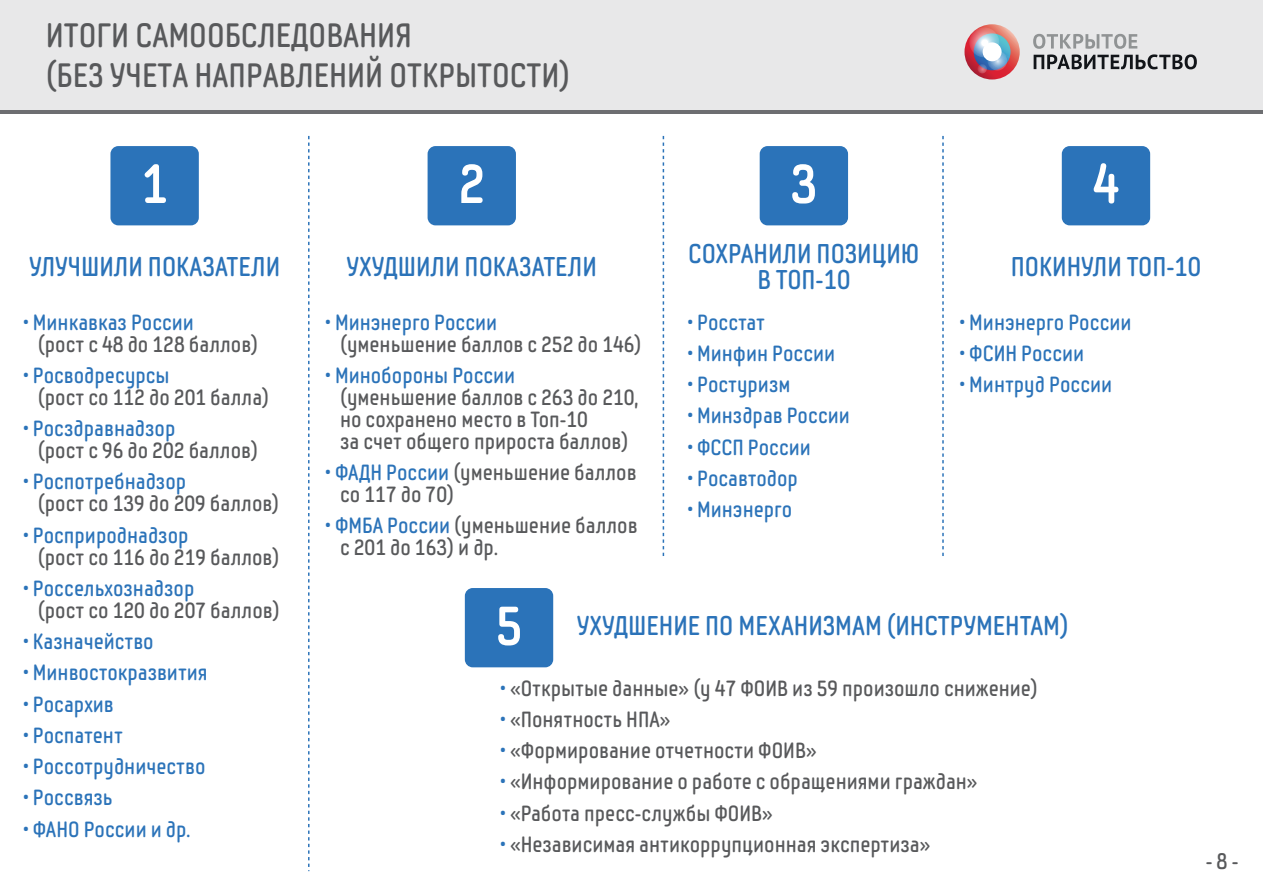
<style>
.page{position:relative;width:1263px;height:893px;background:#fff}
.page>*{position:absolute;margin:0;border:0;box-sizing:border-box;transform-origin:0 0}
.t1{font:700 53.4px "Samsung Imagination Cyr Cond";color:#fff}
.t2{font:33.75px/40.5px "Samsung Imagination Cyr Cond";color:#58595b}
.t3{font:27.15px/26.5px "Samsung Imagination Cyr Cond";color:#2b73b9;text-align:center}
.t4{font:22.5px "Samsung Imagination Cyr Cond";color:#58595b}
.t5{font:21.9px/21.9px "Samsung Imagination Cyr Cond";color:#58595b}
.t6{font:21.9px "Samsung Imagination Cyr Cond";color:#2b73b9}
.s1{color:#2b73b9}
.s2{font-weight:700;font-size:53.4px;color:#fff}
</style>
<div class="page">
<div style="left:0;top:0;width:1263px;height:114px;background:#e8e8e9"></div>
<svg style="left:964px;top:24px;width:56px;height:56px"></svg>
<svg style="left:974px;top:33px;width:36px;height:37px"></svg>
<div style="left:983px;top:42px;width:18px;height:19px;background:#fff;border-radius:50%"></div>
<svg style="left:1033px;top:34px;width:164px;height:35px"></svg>
<svg style="left:969px;top:27px;width:30px;height:30px"></svg>
<svg style="left:977px;top:64px;width:10px;height:9px"></svg>
<svg style="left:987px;top:51px;width:20px;height:20px"></svg>
<hr style="left:0;top:110px;width:1263px;height:4px;background:#6d6e71">
<div style="left:110px;top:146px;width:89px;height:79px;background:#2b73b9;border-radius:8px"></div>
<svg style="left:308px;top:136px;width:1px;height:735px"></svg>
<div style="left:428px;top:146px;width:88px;height:79px;background:#2b73b9;border-radius:8px"></div>
<svg style="left:663px;top:136px;width:1px;height:420px"></svg>
<div style="left:760px;top:146px;width:88px;height:79px;background:#2b73b9;border-radius:8px"></div>
<div style="left:1062px;top:146px;width:88px;height:79px;background:#2b73b9;border-radius:8px"></div>
<svg style="left:942px;top:136px;width:2px;height:420px"></svg>
<div style="left:465px;top:588px;width:88px;height:79px;background:#2b73b9;border-radius:8px"></div>
<h2 class="t2" style="left:46px;top:15px;width:526px">ИТОГИ САМООБСЛЕДОВАНИЯ<br>(БЕЗ УЧЕТА НАПРАВЛЕНИЙ ОТКРЫТОСТИ)</h2>
<h1 class="t1" style="left:142px;top:150px;width:28px">1</h1>
<p class="t3" style="left:29px;top:253px;width:253px">УЛУЧШИЛИ ПОКАЗАТЕЛИ</p>
<p class="t6" style="left:23px;top:308px;width:172px">• Минкавказ России</p>
<p class="t5" style="left:38px;top:333px;width:222px">(рост с 48 до 128 баллов)</p>
<p class="t6" style="left:23px;top:361px;width:148px">• Росводресурсы</p>
<p class="t5" style="left:38px;top:386px;width:233px">(рост со 112 до 201 балла)</p>
<p class="t6" style="left:23px;top:414px;width:154px">• Росздравнадзор</p>
<p class="t5" style="left:38px;top:439px;width:221px">(рост с 96 до 202 баллов)</p>
<p class="t6" style="left:23px;top:468px;width:165px">• Роспотребнадзор</p>
<p class="t5" style="left:38px;top:493px;width:243px">(рост со 139 до 209 баллов)</p>
<p class="t6" style="left:23px;top:521px;width:167px">• Росприроднадзор</p>
<p class="t5" style="left:38px;top:546px;width:243px">(рост со 116 до 219 баллов)</p>
<p class="t6" style="left:23px;top:574px;width:173px">• Россельхознадзор</p>
<p class="t5" style="left:38px;top:599px;width:243px">(рост со 120 до 207 баллов)</p>
<p class="t6" style="left:23px;top:627px;width:132px">• Казначейство</p>
<p class="t6" style="left:23px;top:659px;width:186px">• Минвостокразвития</p>
<p class="t6" style="left:23px;top:690px;width:92px">• Росархив</p>
<p class="t6" style="left:23px;top:721px;width:101px">• Роспатент</p>
<p class="t6" style="left:23px;top:752px;width:184px">• Россотрудничество</p>
<p class="t6" style="left:23px;top:784px;width:91px">• Россвязь</p>
<p class="t6" style="left:23px;top:815px;width:169px">• ФАНО России и др.</p>
<h1 class="t1" style="left:459px;top:150px;width:28px">2</h1>
<p class="t3" style="left:347px;top:253px;width:252px">УХУДШИЛИ ПОКАЗАТЕЛИ</p>
<p class="t6" style="left:325px;top:308px;width:173px">• Минэнерго России</p>
<p class="t5" style="left:340px;top:333px;width:303px">(уменьшение баллов с 252 до 146)</p>
<p class="t6" style="left:325px;top:361px;width:192px">• Минобороны России</p>
<p class="t5" style="left:340px;top:386px;width:300px">(уменьшение баллов с 263 до 210, но сохранено место в Топ-10<br>за счет общего прироста баллов)</p>
<p class="t5" style="left:340px;top:461px;width:298px;text-indent:-15px"><span class="s1">• ФАДН России</span> (уменьшение баллов со 117 до 70)</p>
<p class="t5" style="left:340px;top:515px;width:299px;text-indent:-15px"><span class="s1">• ФМБА России</span> (уменьшение баллов с 201 до 163) и др.</p>
<h1 class="t1" style="left:791px;top:150px;width:28px">3</h1>
<h1 class="t1" style="left:1093px;top:150px;width:28px">4</h1>
<p class="t3" style="left:688px;top:240px;width:233px">СОХРАНИЛИ ПОЗИЦИЮ<br>В ТОП-10</p>
<p class="t6" style="left:687px;top:308px;width:79px">• Росстат</p>
<p class="t6" style="left:687px;top:339px;width:149px">• Минфин России</p>
<p class="t6" style="left:687px;top:371px;width:105px">• Ростуризм</p>
<p class="t6" style="left:687px;top:402px;width:164px">• Минздрав России</p>
<p class="t6" style="left:687px;top:433px;width:125px">• ФССП России</p>
<p class="t6" style="left:687px;top:464px;width:112px">• Росавтодор</p>
<p class="t6" style="left:687px;top:496px;width:106px">• Минэнерго</p>
<p class="t3" style="left:1011px;top:253px;width:192px">ПОКИНУЛИ ТОП-10</p>
<p class="t6" style="left:959px;top:308px;width:173px">• Минэнерго России</p>
<p class="t6" style="left:959px;top:339px;width:126px">• ФСИН России</p>
<p class="t6" style="left:959px;top:371px;width:154px">• Минтруд России</p>
<p class="t3" style="left:496px;top:612px;width:574px"><span class="s2">5</span> УХУДШЕНИЕ ПО МЕХАНИЗМАМ (ИНСТРУМЕНТАМ)</p>
<p class="t5" style="left:500px;top:677px;width:539px"><span class="s1">•</span> «Открытые данные» (у 47 ФОИВ из 59 произошло снижение)</p>
<p class="t5" style="left:500px;top:708px;width:172px"><span class="s1">•</span> «Понятность НПА»</p>
<p class="t5" style="left:500px;top:740px;width:318px"><span class="s1">•</span> «Формирование отчетности ФОИВ»</p>
<p class="t5" style="left:500px;top:771px;width:479px"><span class="s1">•</span> «Информирование о работе с обращениями граждан»</p>
<p class="t5" style="left:500px;top:802px;width:274px"><span class="s1">•</span> «Работа пресс-службы ФОИВ»</p>
<p class="t5" style="left:500px;top:833px;width:432px"><span class="s1">•</span> «Независимая антикоррупционная экспертиза»</p>
<p class="t4" style="left:1206px;top:846px;width:34px">- 8 -</p>
</div>
